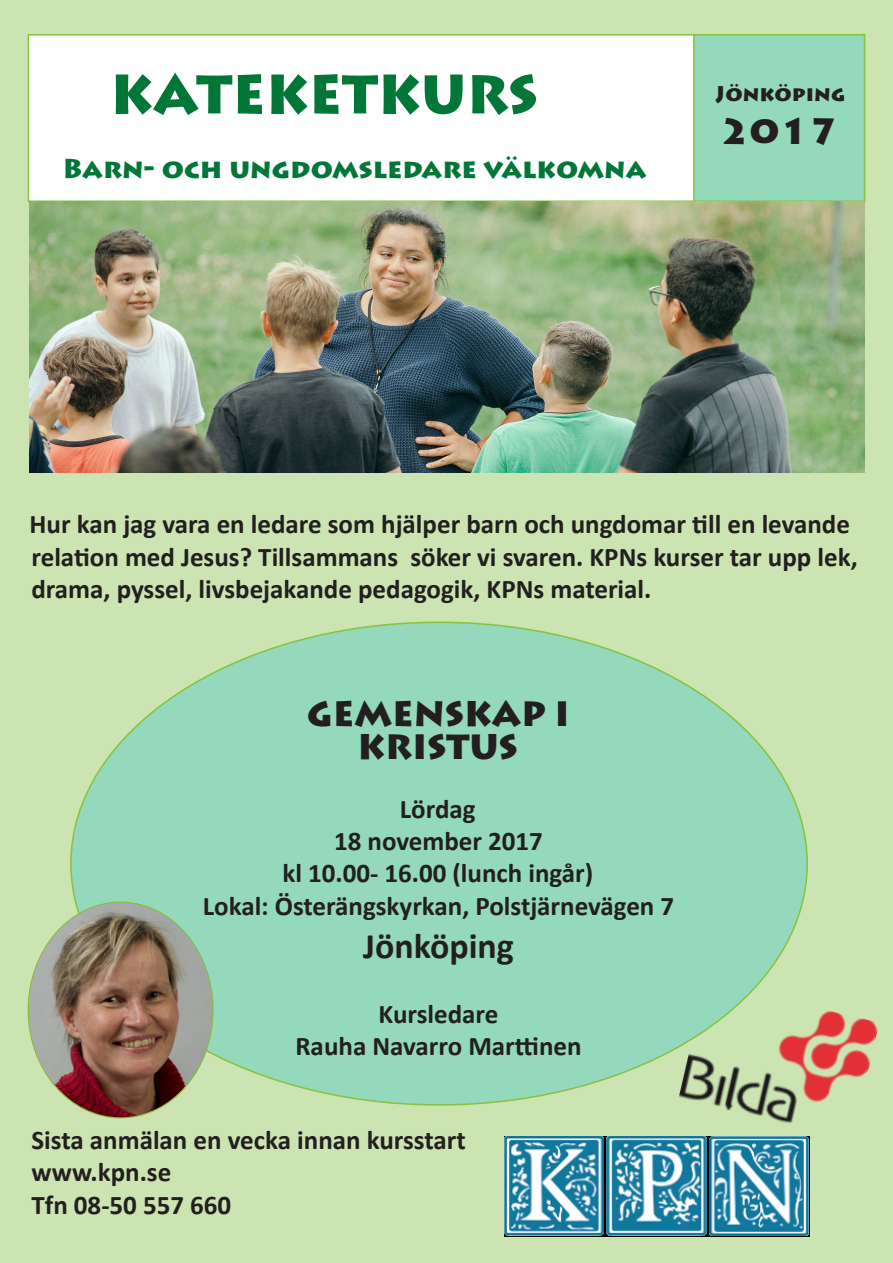
<style>
.page{position:relative;width:893px;height:1263px;background:#cce3b2}
.page>*{position:absolute;margin:0;border:0;box-sizing:border-box;transform-origin:0 0}
.t1{font:900 54px "Lithos Pro";color:#007637}
.t2{font:700 36px "Calibri";color:#231f20}
.t3{font:900 36px "Lithos Pro";color:#231f20}
.t4{font:900 34.8px "Lithos Pro";color:#231f20}
.t5{font:700 27px "Calibri";color:#231f20}
.t6{font:900 27px "Lithos Pro";color:#007637}
.t7{font:900 21px "Lithos Pro";color:#231f20}
</style>
<div class="page">
<div style="left:28px;top:35px;width:669px;height:166px;background:#fff"></div>
<div style="left:28px;top:34px;width:669px;height:168px;border:2px solid #86c43f"></div>
<div style="left:694px;top:35px;width:171px;height:166px;background:#94d9bc"></div>
<div style="left:693px;top:34px;width:172px;height:168px;border:2px solid #86c43f"></div>
<img style="left:29px;top:202px;width:835px;height:270px">
<img style="left:504px;top:1136px;width:306px;height:100px">
<img style="left:678px;top:982px;width:201px;height:156px">
<div style="left:71px;top:622px;width:736px;height:483px;background:#94d9bc;border-radius:50%"></div>
<img style="left:28px;top:902px;width:185px;height:216px">
<p class="t1" style="left:110px;top:61px;width:429px">KATEKETKURS</p>
<p class="t6" style="left:63px;top:152px;width:585px">Barn- och ungdomsledare välkomna</p>
<p class="t7" style="left:716px;top:81px;width:131px">Jönköping</p>
<p class="t3" style="left:720px;top:109px;width:119px">2017</p>
<p class="t5" style="left:30px;top:507px;width:822px">Hur kan jag vara en ledare som hjälper barn och ungdomar till en levande</p>
<p class="t5" style="left:31px;top:539px;width:828px">relation med Jesus? Tillsammans söker vi svaren. KPNs kurser tar upp lek,</p>
<p class="t5" style="left:31px;top:572px;width:621px">drama, pyssel, livsbejakande pedagogik, KPNs material.</p>
<p class="t4" style="left:307px;top:692px;width:264px">GEMENSKAP I</p>
<p class="t4" style="left:358px;top:725px;width:162px">KRISTUS</p>
<p class="t5" style="left:400px;top:791px;width:77px">Lördag</p>
<p class="t5" style="left:334px;top:824px;width:210px">18 november 2017</p>
<p class="t5" style="left:282px;top:856px;width:312px">kl 10.00- 16.00 (lunch ingår)</p>
<p class="t5" style="left:203px;top:889px;width:473px">Lokal: Österängskyrkan, Polstjärnevägen 7</p>
<p class="t2" style="left:363px;top:923px;width:152px">Jönköping</p>
<p class="t5" style="left:379px;top:997px;width:121px">Kursledare</p>
<p class="t5" style="left:295px;top:1029px;width:288px">Rauha Navarro Marttinen</p>
<p class="t5" style="left:31px;top:1123px;width:436px">Sista anmälan en vecka innan kursstart</p>
<p class="t5" style="left:31px;top:1155px;width:141px">www.kpn.se</p>
<p class="t5" style="left:31px;top:1187px;width:201px">Tfn 08-50 557 660</p>
</div>
